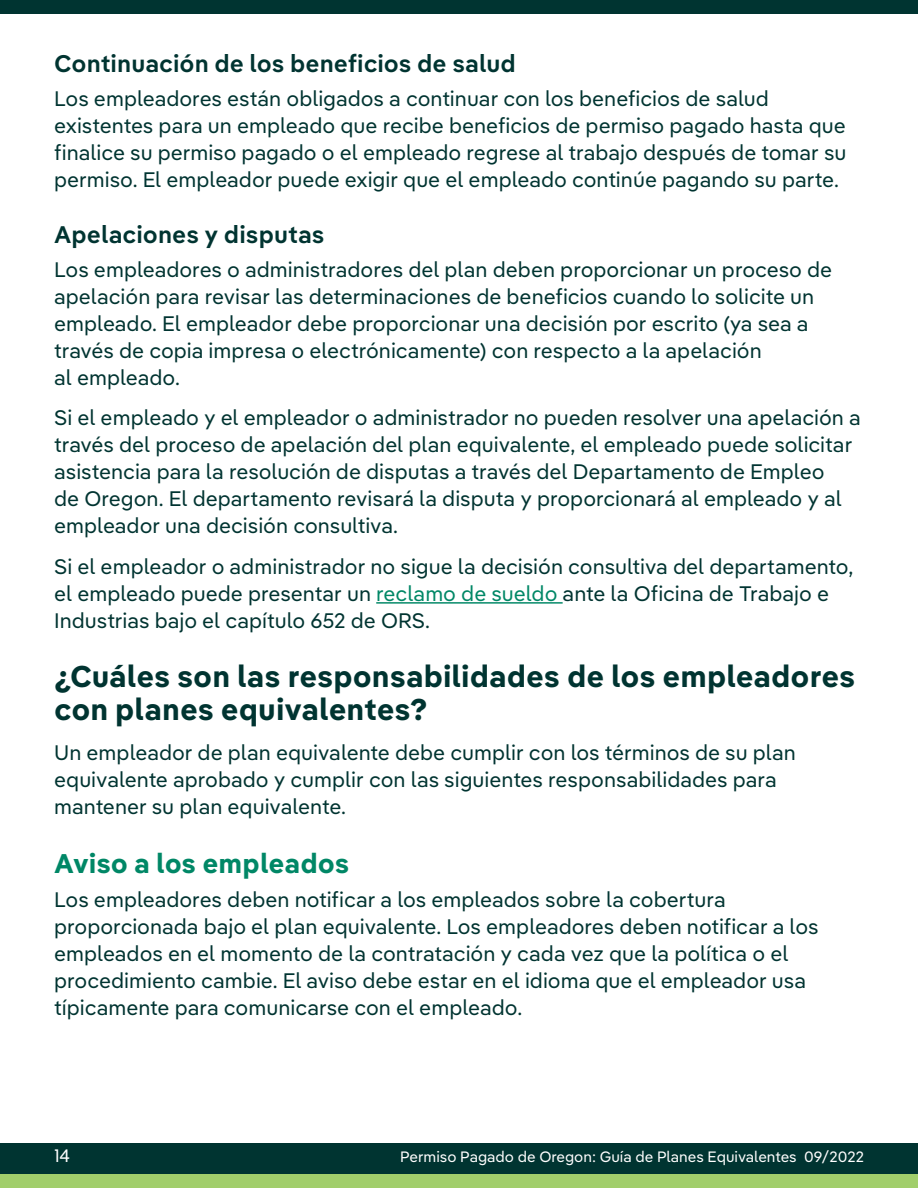
<style>
.page{position:relative;width:918px;height:1188px;background:#fff}
.page>*{position:absolute;margin:0;border:0;box-sizing:border-box;transform-origin:0 0}
.t1{font:700 30px/32.4px "Pangea Text";color:#003431}
.t2{font:700 27px "Pangea Text";letter-spacing:-.005em;color:#008766}
.t3{font:600 24px "Pangea Text";color:#003431}
.t4{font:21px/27px "Pangea Text";color:#003431}
.t5{font:18px "Pangea Text";color:#fff}
.t6{font:15px "Pangea Text";color:#fff}
.s1{color:#008766}
</style>
<div class="page">
<div style="left:0;top:1144px;width:918px;height:44px;background:#003431"></div>
<div style="left:0;top:0;width:918px;height:14px;background:#003431"></div>
<div style="left:0;top:1174px;width:918px;height:14px;background:#a1ce6b"></div>
<hr style="left:376px;top:602px;width:187px;height:2px;background:#008766">
<p class="t3" style="left:54px;top:45px;width:463px">Continuación de los beneficios de salud</p>
<p class="t4" style="left:54px;top:84px;width:794px">Los empleadores están obligados a continuar con los beneficios de salud existentes para un empleado que recibe beneficios de permiso pagado hasta que finalice su permiso pagado o el empleado regrese al trabajo después de tomar su permiso. El empleador puede exigir que el empleado continúe pagando su parte.</p>
<p class="t3" style="left:54px;top:216px;width:272px">Apelaciones y disputas</p>
<p class="t4" style="left:54px;top:255px;width:780px">Los empleadores o administradores del plan deben proporcionar un proceso de apelación para revisar las determinaciones de beneficios cuando lo solicite un empleado. El empleador debe proporcionar una decisión por escrito (ya sea a través de copia impresa o electrónicamente) con respecto a la apelación<br>al empleado.</p>
<p class="t4" style="left:54px;top:403px;width:808px">Si el empleado y el empleador o administrador no pueden resolver una apelación a través del proceso de apelación del plan equivalente, el empleado puede solicitar asistencia para la resolución de disputas a través del Departamento de Empleo<br>de Oregon. El departamento revisará la disputa y proporcionará al empleado y al empleador una decisión consultiva.</p>
<p class="t4" style="left:54px;top:552px;width:801px">Si el empleador o administrador no sigue la decisión consultiva del departamento, el empleado puede presentar un <span class="s1">reclamo de sueldo</span> ante la Oficina de Trabajo e<br>Industrias bajo el capítulo 652 de ORS.</p>
<h1 class="t1" style="left:54px;top:659px;width:803px">¿Cuáles son las responsabilidades de los empleadores con planes equivalentes?</h1>
<p class="t4" style="left:54px;top:738px;width:743px">Un empleador de plan equivalente debe cumplir con los términos de su plan equivalente aprobado y cumplir con las siguientes responsabilidades para mantener su plan equivalente.</p>
<p class="t2" style="left:54px;top:843px;width:297px">Aviso a los empleados</p>
<p class="t4" style="left:54px;top:885px;width:766px">Los empleadores deben notificar a los empleados sobre la cobertura proporcionada bajo el plan equivalente. Los empleadores deben notificar a los empleados en el momento de la contratación y cada vez que la política o el procedimiento cambie. El aviso debe estar en el idioma que el empleador usa típicamente para comunicarse con el empleado.</p>
<p class="t5" style="left:54px;top:1142px;width:18px">14</p>
<p class="t6" style="left:400px;top:1145px;width:465px">Permiso Pagado de Oregon: Guía de Planes Equivalentes 09/2022</p>
</div>
